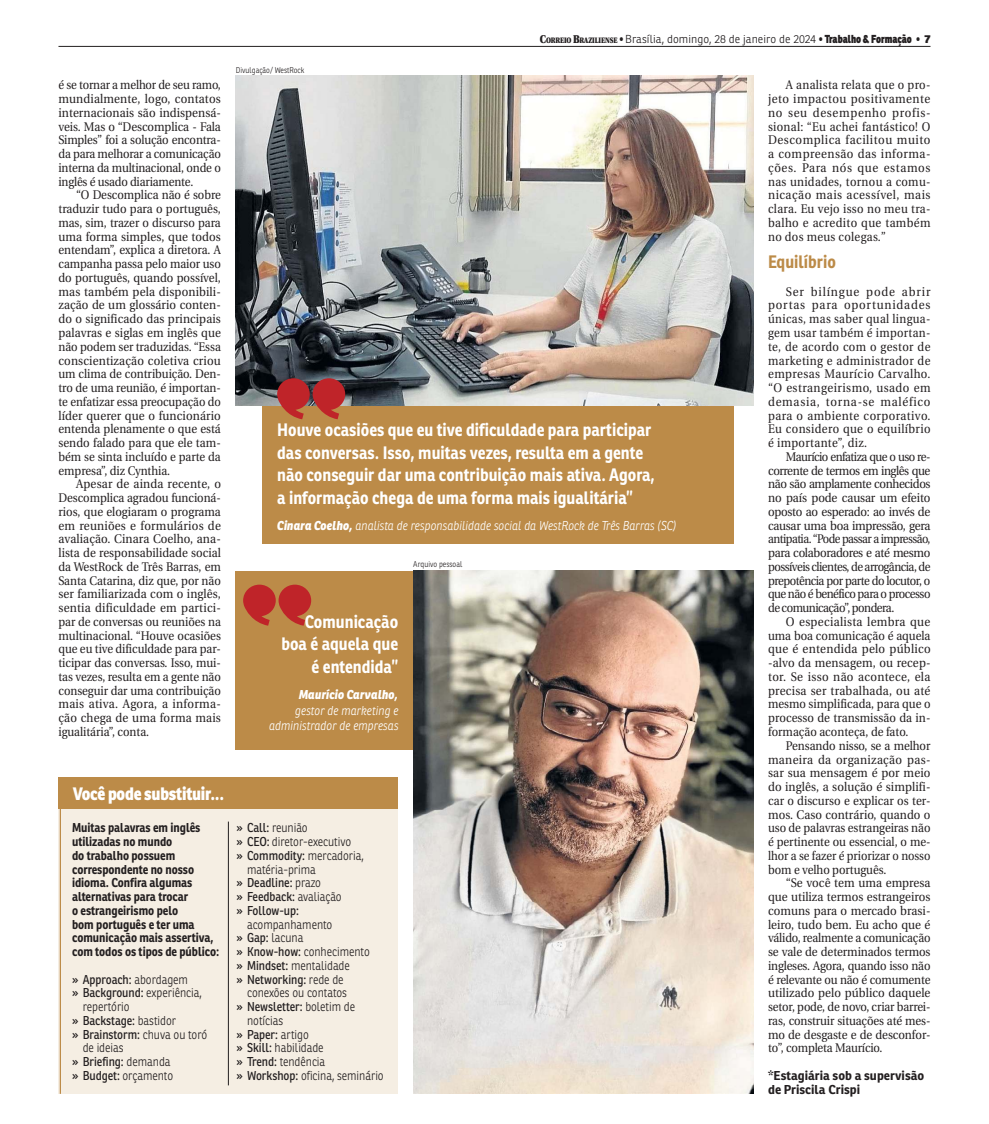
<style>
.page{position:relative;width:989px;height:1124px;background:#fff}
.page>*{position:absolute;margin:0;border:0;box-sizing:border-box;transform-origin:0 0}
.t1{font:700 17.5px/22.5px "Ronnia";color:#fff;scale:.9 1}
.t2{font:800 17.5px "Ronnia";letter-spacing:-.015em;color:#fff;scale:.9 1}
.t3{font:700 17.5px "Ronnia";color:#bc8b48;scale:.9 1}
.t4{font:12.5px/13.8px "Utopia";letter-spacing:-.005em;color:#231f20;text-align:justify;scale:.9 1}
.t5{font:12.5px/13.8px "Utopia";letter-spacing:-.005em;color:#231f20;text-align:justify;scale:.92 1}
.t6{font:300 12.5px "Ronnia";letter-spacing:-.005em;color:#231f20;scale:.9 1}
.t7{font:12.5px "Ronnia";letter-spacing:-.005em;color:#231f20;scale:.9 1}
.t8{font:12.5px/13.8px "Utopia";letter-spacing:-.005em;color:#231f20;text-align:justify;scale:.89 1}
.t9{font:700 12.5px/13.8px "Ronnia";letter-spacing:-.005em;color:#231f20;scale:.9 1}
.t10{font:italic 300 12.5px/15.6px "Ronnia";color:#fff;text-align:right;scale:.9 1}
.t11{font:700 12.5px/13.8px "Ronnia";letter-spacing:-.005em;color:#231f20}
.t12{font:italic 800 12.5px "Ronnia";color:#fff;scale:.9 1}
.t13{font:300 11.25px "Ronnia";letter-spacing:.005em;color:#231f20}
.t14{font:300 8.12px "Ronnia";color:#231f20;scale:.9 1}
.s1{font-weight:300}
.s2{font-weight:400}
.s3{font-family:"Utopia";font-weight:900}
.s4{font-family:"Utopia";font-weight:900;font-size:7.88px}
.s5{font-weight:800}
</style>
<div class="page">
<hr style="left:58px;top:46px;width:872px;height:1px;background:#231f20">
<div style="left:58px;top:777px;width:340px;height:316px;background:#f5eee3"></div>
<div style="left:236px;top:571px;width:208px;height:178px;background:#bc8b48"></div>
<div style="left:262px;top:378px;width:471px;height:165px;background:#bc8b48"></div>
<img style="left:236px;top:76px;width:517px;height:330px">
<img style="left:413px;top:571px;width:340px;height:522px">
<div style="left:58px;top:777px;width:340px;height:31px;background:#bc8b48"></div>
<hr style="left:60px;top:777px;width:1px;height:316px;background:#bc8b48">
<hr style="left:228px;top:821px;width:1px;height:264px;background:#231f20">
<svg style="left:277px;top:378px;width:68px;height:41px"></svg>
<svg style="left:243px;top:584px;width:68px;height:41px"></svg>
<p class="t8" style="left:58px;top:79px;width:184px">é se tornar a melhor de seu ramo, mundialmente, logo, contatos internacionais são indispensá&shy;veis. Mas o “Descomplica - Fala Simples” foi a solução encontra&shy;da para melhorar a comunicação interna da multinacional, onde o inglês é usado diariamente.</p>
<p class="t4" style="left:58px;top:189px;width:182px;text-indent:18px">“O Descomplica não é sobre traduzir tudo para o português, mas, sim, trazer o discurso para uma forma simples, que todos entendam”, explica a diretora. A campanha passa pelo maior uso do português, quando possível, mas também pela disponibili&shy;zação de um glossário conten&shy;do o significado das principais palavras e siglas em inglês que não podem ser traduzidas. “Essa conscientização coletiva criou um clima de contribuição. Den&shy;tro de uma reunião, é importan&shy;te enfatizar essa preocupação do líder querer que o funcionário entenda plenamente o que está sendo falado para que ele tam&shy;bém se sinta incluído e parte da empresa”, diz Cynthia.</p>
<p class="t5" style="left:58px;top:478px;width:178px;text-indent:18px">Apesar de ainda recente, o Descomplica agradou funcioná&shy;rios, que elogiaram o programa em reuniões e formulários de avaliação. Cinara Coelho, ana&shy;lista de responsabilidade social da WestRock de Três Barras, em Santa Catarina, diz que, por não ser familiarizada com o inglês, sentia dificuldade em partici&shy;par de conversas ou reuniões na multinacional. “Houve ocasiões que eu tive dificuldade para par&shy;ticipar das conversas. Isso, mui&shy;tas vezes, resulta em a gente não conseguir dar uma contribuição mais ativa. Agora, a informa&shy;ção chega de uma forma mais igualitária”, conta.</p>
<h1 class="t2" style="left:73px;top:785px;width:170px">Você pode substituir...</h1>
<p class="t9" style="left:72px;top:822px;width:165px">Muitas palavras em inglês utilizadas no mundo<br>do trabalho possuem correspondente no nosso idioma. Confira algumas alternativas para trocar<br>o estrangeirismo pelo<br>bom português e ter uma comunicação mais assertiva, com todos os tipos de público:</p>
<p class="t7" style="left:72px;top:974px;width:130px">» Approach: <span class="s1">abordagem</span></p>
<p class="t7" style="left:72px;top:988px;width:146px">» Background: <span class="s1">experiência,</span></p>
<p class="t6" style="left:83px;top:1001px;width:54px">repertório</p>
<p class="t7" style="left:72px;top:1015px;width:117px">» Backstage: <span class="s1">bastidor</span></p>
<p class="t7" style="left:72px;top:1029px;width:152px">» Brainstorm: <span class="s1">chuva ou toró</span></p>
<p class="t6" style="left:83px;top:1042px;width:47px">de ideias</p>
<p class="t7" style="left:72px;top:1056px;width:111px">» Briefing: <span class="s1">demanda</span></p>
<p class="t6" style="left:72px;top:1070px;width:114px"><span class="s2">» Budget:</span> orçamento</p>
<p class="t14" style="left:236px;top:66px;width:78px">Divulgação/ WestRock</p>
<p class="t13" style="left:540px;top:34px;width:392px"><span class="s3">C</span><span class="s4">ORREIO</span> <span class="s3">B</span><span class="s4">RAZILIENSE</span> <span class="s3">•</span> Brasília, domingo, 28 de janeiro de 2024 <span class="s3">•฀</span><span class="s5">Trabalho &amp; Formação</span> <span class="s3">•</span> <span class="s5">7</span></p>
<h1 class="t1" style="left:277px;top:420px;width:421px">Houve ocasiões que eu tive dificuldade para participar das conversas. Isso, muitas vezes, resulta em a gente não conseguir dar uma contribuição mais ativa. Agora, a informação chega de uma forma mais igualitária”</h1>
<p class="t10" style="left:277px;top:518px;width:445px"><span class="s5">Cinara Coelho,</span> analista de responsabilidade social da WestRock de Três Barras (SC)</p>
<p class="t14" style="left:413px;top:560px;width:56px">Arquivo pessoal</p>
<h1 class="t1" style="left:281px;top:611px;width:131px;text-align:right">Comunicação boa é aquela que é entendida”</h1>
<p class="t12" style="left:299px;top:689px;width:112px">Maurício Carvalho,</p>
<p class="t10" style="left:269px;top:703px;width:145px">gestor de marketing e administrador de empresas</p>
<p class="t6" style="left:236px;top:822px;width:81px"><span class="s2">» Call:</span> reunião</p>
<p class="t6" style="left:236px;top:836px;width:129px"><span class="s2">» CEO:</span> diretor-executivo</p>
<p class="t7" style="left:236px;top:850px;width:143px">» Commodity: <span class="s1">mercadoria,</span></p>
<p class="t6" style="left:247px;top:863px;width:78px">matéria-prima</p>
<p class="t7" style="left:236px;top:878px;width:95px">» Deadline: <span class="s1">prazo</span></p>
<p class="t7" style="left:236px;top:891px;width:118px">» Feedback: <span class="s1">avaliação</span></p>
<p class="t7" style="left:236px;top:905px;width:71px">» Follow-up:</p>
<p class="t6" style="left:247px;top:918px;width:96px">acompanhamento</p>
<p class="t6" style="left:236px;top:932px;width:76px"><span class="s2">» Gap:</span> lacuna</p>
<p class="t6" style="left:236px;top:946px;width:150px"><span class="s2">» Know-how:</span> conhecimento</p>
<p class="t6" style="left:236px;top:960px;width:127px"><span class="s2">» Mindset:</span> mentalidade</p>
<p class="t7" style="left:236px;top:974px;width:121px">» Networking: <span class="s1">rede de</span></p>
<p class="t6" style="left:247px;top:987px;width:112px">conexões ou contatos</p>
<p class="t7" style="left:236px;top:1001px;width:133px">» Newsletter: <span class="s1">boletim de</span></p>
<p class="t6" style="left:247px;top:1015px;width:42px">notícias</p>
<p class="t7" style="left:236px;top:1029px;width:82px">» Paper: <span class="s1">artigo</span></p>
<p class="t6" style="left:236px;top:1042px;width:98px"><span class="s2">» Skill:</span> habilidade</p>
<p class="t6" style="left:236px;top:1056px;width:100px"><span class="s2">» Trend:</span> tendência</p>
<p class="t6" style="left:236px;top:1070px;width:165px"><span class="s2">» Workshop:</span> oficina, seminário</p>
<p class="t4" style="left:768px;top:79px;width:182px;text-indent:18px">A analista relata que o pro&shy;jeto impactou positivamente no seu desempenho profis&shy;sional: “Eu achei fantástico! O Descomplica facilitou muito a compreensão das informa&shy;ções. Para nós que estamos nas unidades, tornou a comu&shy;nicação mais acessível, mais clara. Eu vejo isso no meu tra&shy;balho e acredito que também no dos meus colegas.”</p>
<h1 class="t3" style="left:768px;top:254px;width:77px">Equilíbrio</h1>
<p class="t5" style="left:768px;top:286px;width:178px;text-indent:18px">Ser bilíngue pode abrir portas para oportunidades únicas, mas saber qual lingua&shy;gem usar também é importan&shy;te, de acordo com o gestor de marketing e administrador de empresas Maurício Carvalho. “O estrangeirismo, usado em demasia, torna-se maléfico para o ambiente corporativo.<br>Eu considero que o equilíbrio é importante”, diz.</p>
<p class="t4" style="left:768px;top:451px;width:182px;text-indent:18px">Maurício enfatiza que o uso re&shy;corrente de termos em inglês que não são amplamente conhecidos no país pode causar um efeito oposto ao esperado: ao invés de causar uma boa impressão, gera antipatia. “Pode passar a impressão, para colaboradores e até mesmo possíveis clientes, de arrogância, de prepotência por parte do locutor, o que não é benéfico para o processo de comunicação”, pondera.</p>
<p class="t5" style="left:768px;top:616px;width:178px;text-indent:18px">O especialista lembra que uma boa comunicação é aquela que é entendida pelo público -alvo da mensagem, ou recep&shy;tor. Se isso não acontece, ela precisa ser trabalhada, ou até mesmo simplificada, para que o processo de transmissão da in&shy;formação aconteça, de fato.</p>
<p class="t4" style="left:768px;top:739px;width:182px;text-indent:18px">Pensando nisso, se a melhor maneira da organização pas&shy;sar sua mensagem é por meio do inglês, a solução é simplifi&shy;car o discurso e explicar os ter&shy;mos. Caso contrário, quando o uso de palavras estrangeiras não é pertinente ou essencial, o me&shy;lhor a se fazer é priorizar o nosso bom e velho português.</p>
<p class="t5" style="left:768px;top:877px;width:178px;text-indent:18px">“Se você tem uma empresa que utiliza termos estrangeiros comuns para o mercado brasi&shy;leiro, tudo bem. Eu acho que é válido, realmente a comunicação se vale de determinados termos ingleses. Agora, quando isso não é relevante ou não é comumente utilizado pelo público daquele setor, pode, de novo, criar barrei&shy;ras, construir situações até mes&shy;mo de desgaste e de desconfor&shy;to”, completa Maurício.</p>
<p class="t11" style="left:768px;top:1069px;width:158px">*Estagiária sob a supervisão de Priscila Crispi</p>
</div>
